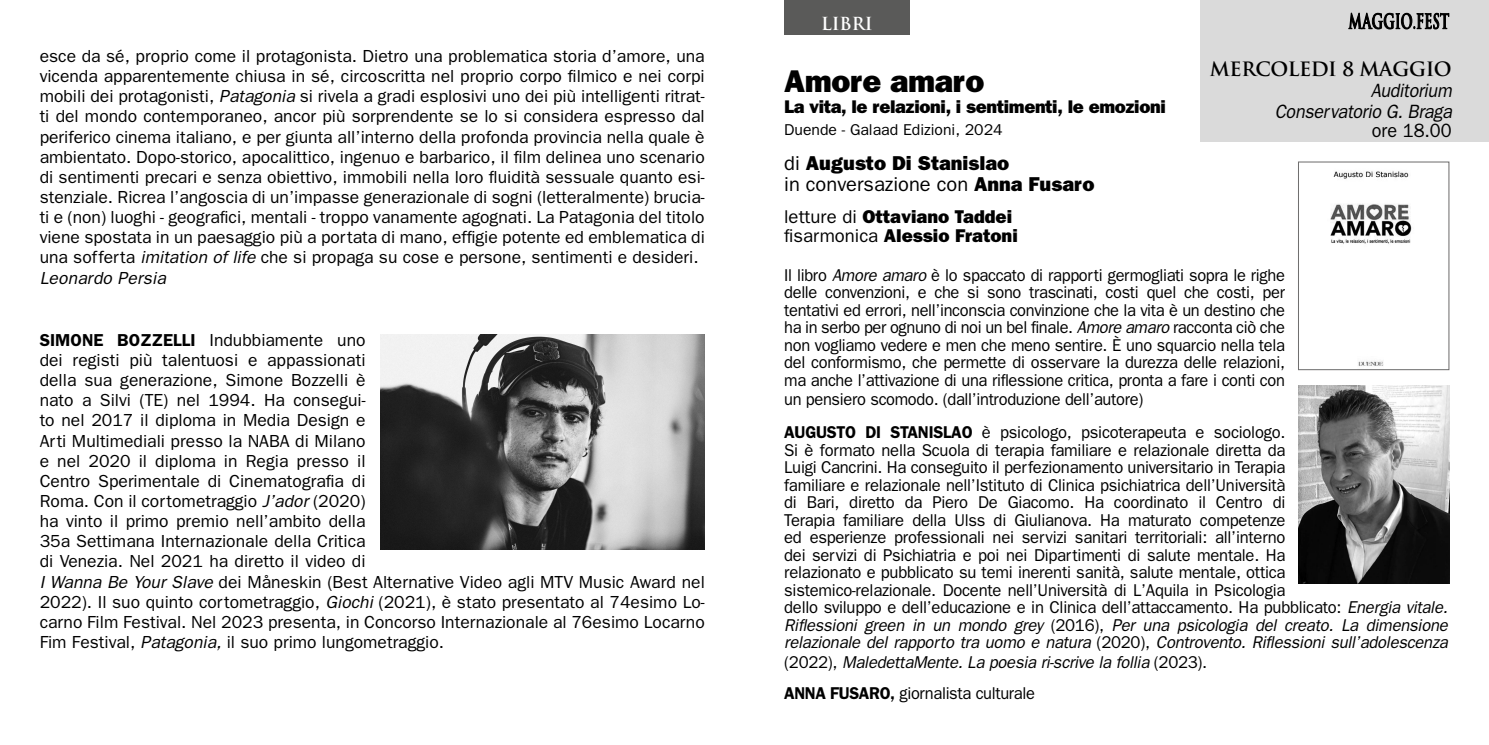
<style>
.page{position:relative;width:1489px;height:745px;background:#fff}
.page>*{position:absolute;margin:0;border:0;box-sizing:border-box;transform-origin:0 0}
.t1{font:800 31.5px "Franklin Gothic";letter-spacing:-.01em;color:#000}
.t2{font:800 20.12px/21px "Franklin Gothic";color:#000}
.t3{font:italic 19.25px/21px "Franklin Gothic";letter-spacing:-.015em;color:#000;text-align:right;scale:.93 1}
.t4{font:700 19.25px "Trajan";letter-spacing:-.02em;color:#000}
.t5{font:19.25px "Franklin Gothic";color:#000;scale:.94 1}
.t6{font:800 18.55px/19.2px "Franklin Gothic";color:#000}
.t7{font:800 18.38px "Franklin Gothic";letter-spacing:-.02em;color:#000}
.t8{font:17.5px/20.1px "Franklin Gothic";color:#000}
.t9{font:700 17.5px "Trajan";letter-spacing:-.01em;color:#fff}
.t10{font:17.15px/17.5px "Franklin Gothic";letter-spacing:-.015em;color:#000}
.t11{font:17.15px/17.5px "Franklin Gothic";letter-spacing:-.015em;color:#000;text-align:justify;scale:.96 1}
.t12{font:italic 17.15px/31.7px "Franklin Gothic";letter-spacing:-.015em;color:#000}
.t13{font:15.75px "Franklin Gothic";color:#000}
.s1{font-style:italic}
.s2{font-weight:600;font-size:17.32px}
.s3{font-weight:400}
.s4{font-weight:600}
.s5{font-style:normal}
.s6{font-weight:600;font-style:normal}
</style>
<div class="page">
<div style="left:1199px;top:0;width:289px;height:141px;background:#dadada"></div>
<div style="left:784px;top:0;width:125px;height:35px;background:#5a5a59"></div>
<svg style="left:1348px;top:12px;width:101px;height:18px"></svg>
<img style="left:1330px;top:171px;width:82px;height:195px">
<div style="left:1297px;top:161px;width:152px;height:209px;border:1px solid #706f6f"></div>
<img style="left:1298px;top:385px;width:151px;height:198px">
<img style="left:380px;top:334px;width:324px;height:215px">
<p class="t8" style="left:40px;top:46px;width:666px">esce da sé, proprio come il protagonista. Dietro una problematica storia d’amore, una vicenda apparentemente chiusa in sé, circoscritta nel proprio corpo filmico e nei corpi mobili dei protagonisti, <span class="s1">Patagonia</span> si rivela a gradi esplosivi uno dei più intelligenti ritrat&shy;ti del mondo contemporaneo, ancor più sorprendente se lo si considera espresso dal periferico cinema italiano, e per giunta all’interno della profonda provincia nella quale è ambientato. Dopo-storico, apocalittico, ingenuo e barbarico, il film delinea uno scenario di sentimenti precari e senza obiettivo, immobili nella loro fluidità sessuale quanto esi&shy;stenziale. Ricrea l’angoscia di un’impasse generazionale di sogni (letteralmente) brucia&shy;ti e (non) luoghi - geografici, mentali - troppo vanamente agognati. La Patagonia del titolo viene spostata in un paesaggio più a portata di mano, effigie potente ed emblematica di una sofferta <span class="s1">imitation of life</span> che si propaga su cose e persone, sentimenti e desideri.<br><span class="s1">Leonardo Persia</span></p>
<p class="t8" style="left:40px;top:329px;width:666px"><span class="s2">SIMONE BOZZELLI</span> Indubbiamente uno<br>dei registi più talentuosi e appassionati<br>della sua generazione, Simone Bozzelli è<br>nato a Silvi (TE) nel 1994. Ha consegui-<br>to nel 2017 il diploma in Media Design e<br>Arti Multimediali presso la NABA di Milano<br>e nel 2020 il diploma in Regia presso il<br>Centro Sperimentale di Cinematografia di<br>Roma. Con il cortometraggio <span class="s1">J’ador</span> (2020)<br>ha vinto il primo premio nell’ambito della<br>35a Settimana Internazionale della Critica<br>di Venezia. Nel 2021 ha diretto il video di<br><span class="s1">I Wanna Be Your Slave</span> dei Måneskin (Best Alternative Video agli MTV Music Award nel 2022). Il suo quinto cortometraggio, <span class="s1">Giochi</span> (2021), è stato presentato al 74esimo Lo&shy;carno Film Festival. Nel 2023 presenta, in Concorso Internazionale al 76esimo Locarno Fim Festival, <span class="s1">Patagonia,</span> il suo primo lungometraggio.</p>
<p class="t9" style="left:821px;top:13px;width:53px">LIBRI</p>
<h1 class="t1" style="left:784px;top:62px;width:202px">Amore amaro</h1>
<p class="t7" style="left:784px;top:95px;width:383px">La vita, le relazioni, i sentimenti, le emozioni</p>
<p class="t13" style="left:784px;top:121px;width:220px">Duende - Galaad Edizioni, 2024</p>
<p class="t2" style="left:784px;top:152px;width:312px"><span class="s3">di</span> Augusto Di Stanislao<br><span class="s3">in conversazione con</span> Anna Fusaro</p>
<p class="t6" style="left:784px;top:206px;width:235px"><span class="s3">letture di</span> Ottaviano Taddei <span class="s3">fisarmonica</span> Alessio Fratoni</p>
<p class="t11" style="left:784px;top:265px;width:523px">Il libro <span class="s1">Amore amaro</span> è lo spaccato di rapporti germogliati sopra le righe delle convenzioni, e che si sono trascinati, costi quel che costi, per tentativi ed errori, nell’inconscia convinzione che la vita è un destino che ha in serbo per ognuno di noi un bel finale. <span class="s1">Amore amaro</span> racconta ciò che non vogliamo vedere e men che meno sentire. È uno squarcio nella tela del conformismo, che permette di osservare la durezza delle relazioni, ma anche l’attivazione di una riflessione critica, pronta a fare i conti con</p>
<p class="t11" style="left:784px;top:382px;width:523px;line-height:33.2px">un pensiero scomodo. (dall’introduzione dell’autore)<br><span class="s4">AUGUSTO DI STANISLAO</span> è psicologo, psicoterapeuta e sociologo.</p>
<p class="t10" style="left:784px;top:440px;width:665px">Si è formato nella Scuola di terapia familiare e relazionale diretta da<br>Luigi Cancrini. Ha conseguito il perfezionamento universitario in Terapia<br>familiare e relazionale nell’Istituto di Clinica psichiatrica dell’Università<br>di Bari, diretto da Piero De Giacomo. Ha coordinato il Centro di<br>Terapia familiare della Ulss di Giulianova. Ha maturato competenze<br>ed esperienze professionali nei servizi sanitari territoriali: all’interno<br>dei servizi di Psichiatria e poi nei Dipartimenti di salute mentale. Ha<br>relazionato e pubblicato su temi inerenti sanità, salute mentale, ottica<br>sistemico-relazionale. Docente nell’Università di L’Aquila in Psicologia<br>dello sviluppo e dell’educazione e in Clinica dell’attaccamento. Ha pubblicato: <span class="s1">Energia vitale.<br>Riflessioni green in un mondo grey</span> (2016), <span class="s1">Per una psicologia del creato. La dimensione relazionale del rapporto tra uomo e natura</span> (2020), <span class="s1">Controvento. Riflessioni sull’adolescenza</span></p>
<p class="t12" style="left:784px;top:645px;width:424px"><span class="s5">(2022),</span> MaledettaMente. La poesia ri-scrive la follia <span class="s5">(2023).<br></span><span class="s6">ANNA FUSARO,</span> <span class="s5">giornalista culturale</span></p>
<p class="t4" style="left:1209px;top:57px;width:243px">MERCOLEDi 8 MAGGIO</p>
<p class="t3" style="left:1274px;top:80px;width:192px">Auditorium<br>Conservatorio G. Braga</p>
<p class="t5" style="left:1371px;top:120px;width:86px">ore 18.00</p>
</div>
